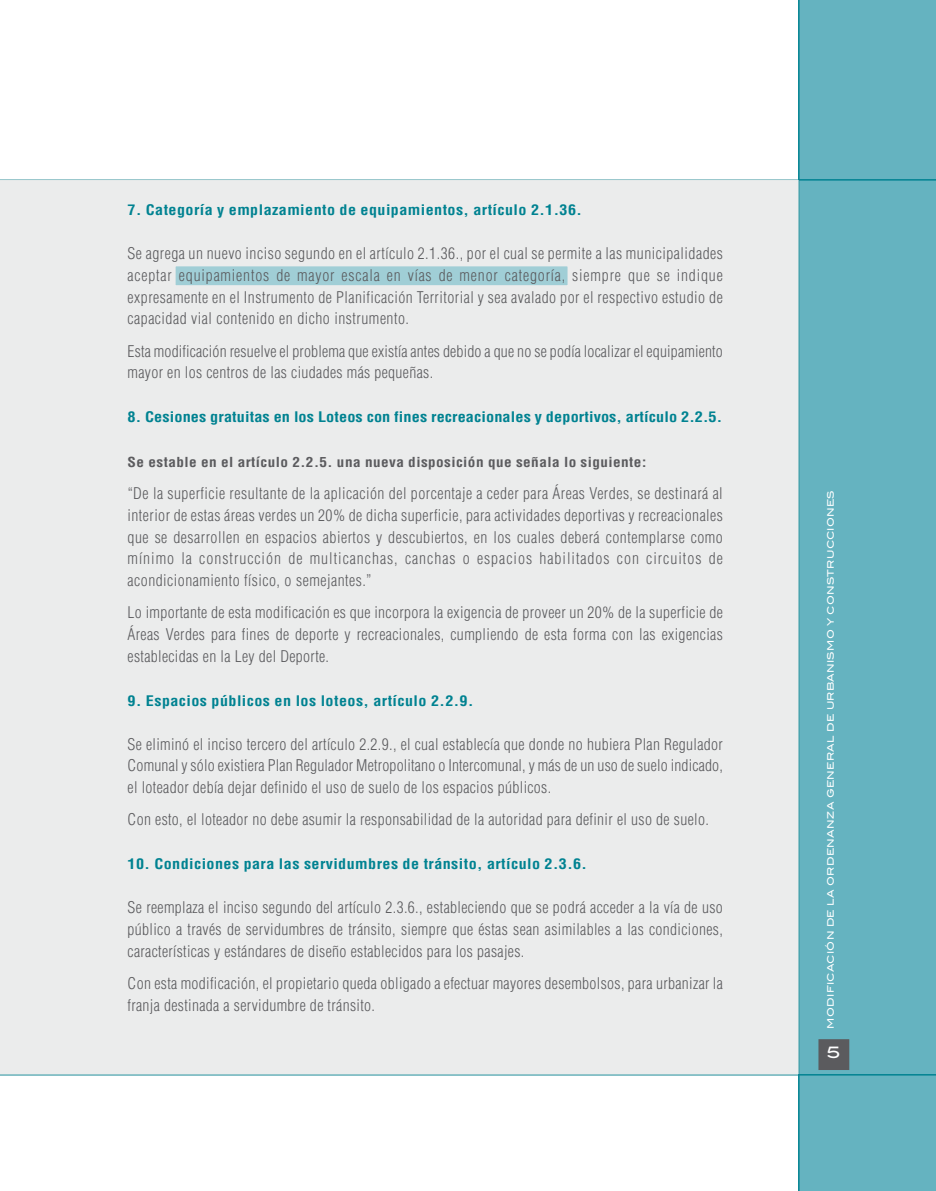
<style>
.page{position:relative;width:936px;height:1191px;background:#fff}
.page>*{position:absolute;margin:0;border:0;box-sizing:border-box;transform-origin:0 0}
.t1{font:300 condensed 15.75px/21.8px "Helvetica";letter-spacing:.02em;color:#5b5b5e;text-align:justify}
.t2{font:500 15.75px "Blair Md ITCTT";color:#fff}
.t3{font:700 condensed 14.25px "Helvetica";letter-spacing:.025em;color:#008291;scale:1.13 1}
.t4{font:700 condensed 14.25px "Helvetica";letter-spacing:.005em;color:#008291;scale:1.14 1}
.t5{font:700 condensed 13.5px "Helvetica";letter-spacing:.03em;color:#5b5b5e;scale:1.13 1}
.t6{font:500 9px "Blair Md ITCTT";letter-spacing:.035em;color:#fff}
</style>
<div class="page">
<div style="left:800px;top:0;width:136px;height:1191px;background:#65b3c0"></div>
<div style="left:818px;top:1039px;width:31px;height:31px;background:#5b5b5e;border:1px solid #5b5b5e"></div>
<hr style="left:0;top:179px;width:936px;height:2px;background:#008291">
<hr style="left:0;top:1074px;width:936px;height:2px;background:#008291">
<hr style="left:798px;top:0;width:2px;height:1191px;background:#008291">
<div style="left:0;top:179px;width:799px;height:896px;background:#ebecec"></div>
<div style="left:175px;top:266px;width:393px;height:20px;background:#a0ced6"></div>
<div style="left:175px;top:265px;width:394px;height:21px;border:1px solid #ebecec"></div>
<p class="t3" style="left:128px;top:205px;width:404px">7. Categoría y emplazamiento de equipamientos, artículo 2.1.36.</p>
<p class="t1" style="left:128px;top:244px;width:597px">Se agrega un nuevo inciso segundo en el artículo 2.1.36., por el cual se permite a las municipalidades aceptar equipamientos de mayor escala en vías de menor categoría, siempre que se indique expresamente en el Instrumento de Planificación Territorial y sea avalado por el respectivo estudio de capacidad vial contenido en dicho instrumento.</p>
<p class="t1" style="left:128px;top:341px;width:597px">Esta modificación resuelve el problema que existía antes debido a que no se podía localizar el equipamiento mayor en los centros de las ciudades más pequeñas.</p>
<p class="t4" style="left:128px;top:412px;width:523px">8. Cesiones gratuitas en los Loteos con fines recreacionales y deportivos, artículo 2.2.5.</p>
<p class="t5" style="left:128px;top:456px;width:461px">Se estable en el artículo 2.2.5. una nueva disposición que señala lo siguiente:</p>
<p class="t1" style="left:128px;top:484px;width:597px">“De la superficie resultante de la aplicación del porcentaje a ceder para Áreas Verdes, se destinará al interior de estas áreas verdes un 20% de dicha superficie, para actividades deportivas y recreacionales que se desarrollen en espacios abiertos y descubiertos, en los cuales deberá contemplarse como mínimo la construcción de multicanchas, canchas o espacios habilitados con circuitos de acondicionamiento físico, o semejantes.”</p>
<p class="t1" style="left:128px;top:603px;width:597px">Lo importante de esta modificación es que incorpora la exigencia de proveer un 20% de la superficie de Áreas Verdes para fines de deporte y recreacionales, cumpliendo de esta forma con las exigencias establecidas en la Ley del Deporte.</p>
<p class="t3" style="left:128px;top:695px;width:308px">9. Espacios públicos en los loteos, artículo 2.2.9.</p>
<p class="t1" style="left:128px;top:734px;width:597px">Se eliminó el inciso tercero del artículo 2.2.9., el cual establecía que donde no hubiera Plan Regulador Comunal y sólo existiera Plan Regulador Metropolitano o Intercomunal, y más de un uso de suelo indicado, el loteador debía dejar definido el uso de suelo de los espacios públicos.</p>
<p class="t1" style="left:128px;top:810px;width:583px">Con esto, el loteador no debe asumir la responsabilidad de la autoridad para definir el uso de suelo.</p>
<p class="t3" style="left:128px;top:859px;width:408px">10. Condiciones para las servidumbres de tránsito, artículo 2.3.6.</p>
<p class="t1" style="left:128px;top:898px;width:597px">Se reemplaza el inciso segundo del artículo 2.3.6., estableciendo que se podrá acceder a la vía de uso público a través de servidumbres de tránsito, siempre que éstas sean asimilables a las condiciones, características y estándares de diseño establecidos para los pasajes.</p>
<p class="t1" style="left:128px;top:974px;width:597px">Con esta modificación, el propietario queda obligado a efectuar mayores desembolsos, para urbanizar la franja destinada a servidumbre de tránsito.</p>
<p class="t6" style="left:825px;top:1029px;width:540px;rotate:-90deg">MODIFICACIÓN DE LA ORDENANZA GENERAL DE URBANISMO Y CONSTRUCCIONES</p>
<p class="t2" style="left:827px;top:1044px;width:15px">5</p>
</div>
